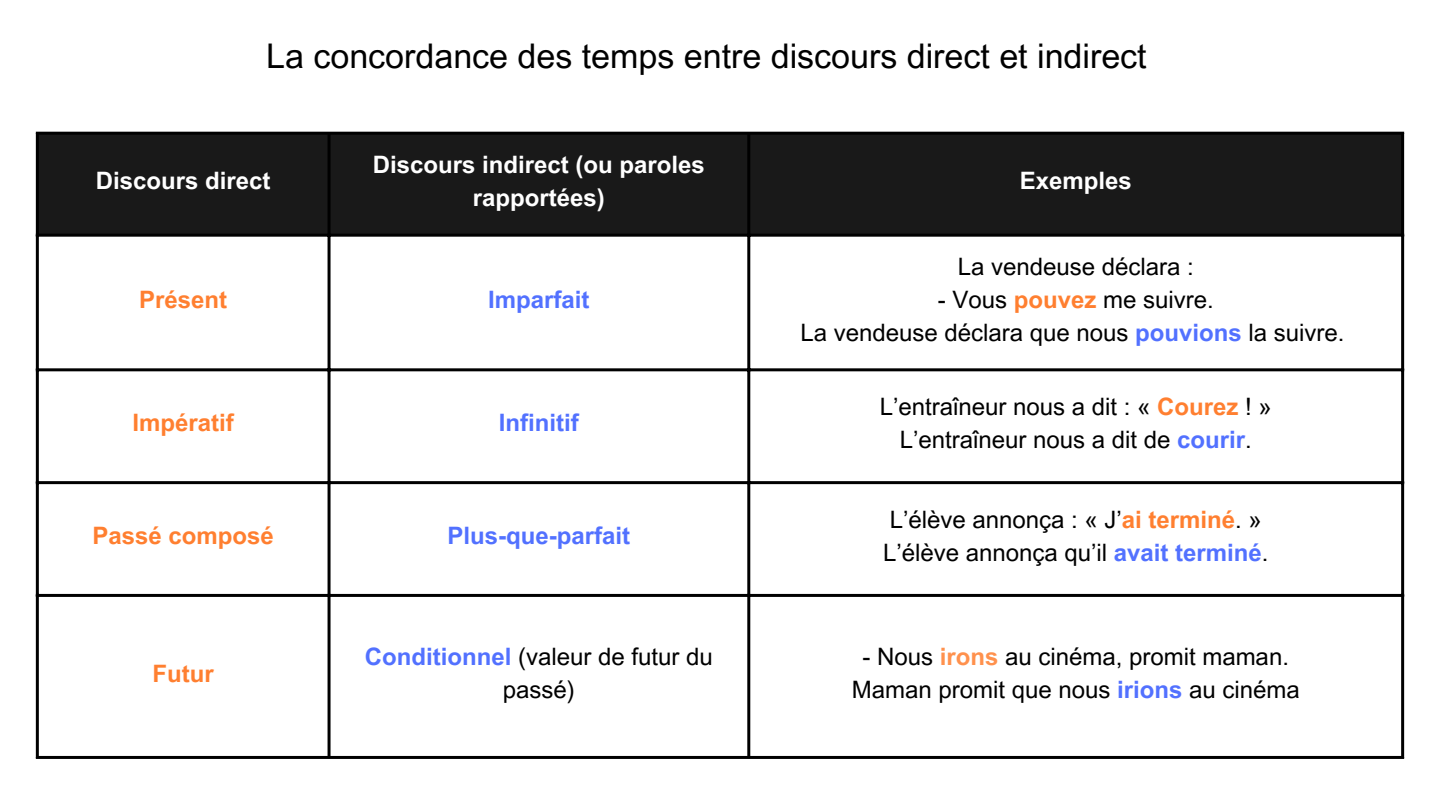
<style>
.page{position:relative;width:1440px;height:810px;background:#fff}
.page>*{position:absolute;margin:0;border:0;box-sizing:border-box;transform-origin:0 0}
.t1{font:34px "Arial MT Pro";color:#000}
.t2{font:24px/33px "Arial MT Pro";color:#000;text-align:center}
.t3{font:700 24px/33px "Arial MT Pro";color:#fff;text-align:center}
.t4{font:700 24px "Arial MT Pro";color:#5271ff}
.t5{font:700 24px "Arial MT Pro";color:#ff7f30}
.s1{font-weight:700;color:#ff7f30}
.s2{font-weight:700;color:#5271ff}
.s3{font-weight:700;color:#ff914d}
</style>
<div class="page">
<div style="left:39px;top:135px;width:1362px;height:99px;background:#191919"></div>
<hr style="left:36px;top:135px;width:3px;height:621px;background:#000">
<hr style="left:328px;top:135px;width:3px;height:621px;background:#000">
<hr style="left:747px;top:135px;width:3px;height:621px;background:#000">
<hr style="left:1401px;top:135px;width:3px;height:621px;background:#000">
<hr style="left:36px;top:132px;width:1368px;height:3px;background:#000">
<hr style="left:36px;top:234px;width:1368px;height:3px;background:#000">
<hr style="left:36px;top:368px;width:1368px;height:3px;background:#000">
<hr style="left:36px;top:481px;width:1368px;height:3px;background:#000">
<hr style="left:36px;top:594px;width:1368px;height:3px;background:#000">
<hr style="left:36px;top:756px;width:1368px;height:3px;background:#000">
<p class="t1" style="left:266px;top:43px;width:882px">La concordance des temps entre discours direct et indirect</p>
<p class="t3" style="left:96px;top:168px;width:176px">Discours direct</p>
<p class="t3" style="left:373px;top:151px;width:333px">Discours indirect (ou paroles rapportées)</p>
<p class="t5" style="left:139px;top:291px;width:89px">Présent</p>
<p class="t4" style="left:488px;top:291px;width:103px">Imparfait</p>
<p class="t5" style="left:133px;top:414px;width:103px">Impératif</p>
<p class="t4" style="left:499px;top:414px;width:81px">Infinitif</p>
<p class="t5" style="left:93px;top:527px;width:183px">Passé composé</p>
<p class="t4" style="left:448px;top:527px;width:184px">Plus-que-parfait</p>
<p class="t3" style="left:1020px;top:168px;width:114px">Exemples</p>
<p class="t2" style="left:958px;top:253px;width:238px">La vendeuse déclara :</p>
<p class="t2" style="left:938px;top:286px;width:277px">- Vous <span class="s1">pouvez</span> me suivre.</p>
<p class="t2" style="left:800px;top:319px;width:545px">La vendeuse déclara que nous <span class="s2">pouvions</span> la suivre.</p>
<p class="t2" style="left:880px;top:393px;width:394px">L’entraîneur nous a dit : « <span class="s1">Courez</span> ! »</p>
<p class="t2" style="left:900px;top:426px;width:354px">L’entraîneur nous a dit de <span class="s2">courir</span>.</p>
<p class="t2" style="left:890px;top:506px;width:374px">L’élève annonça : « J’<span class="s1">ai terminé</span>. »</p>
<p class="t2" style="left:883px;top:539px;width:387px">L’élève annonça qu’il <span class="s2">avait terminé</span>.</p>
<p class="t5" style="left:153px;top:664px;width:63px">Futur</p>
<p class="t2" style="left:365px;top:643px;width:349px"><span class="s2">Conditionnel</span> (valeur de futur du passé)</p>
<p class="t2" style="left:862px;top:643px;width:428px">- Nous <span class="s3">irons</span> au cinéma, promit maman.</p>
<p class="t2" style="left:852px;top:676px;width:449px">Maman promit que nous <span class="s2">irions</span> au cinéma</p>
</div>
